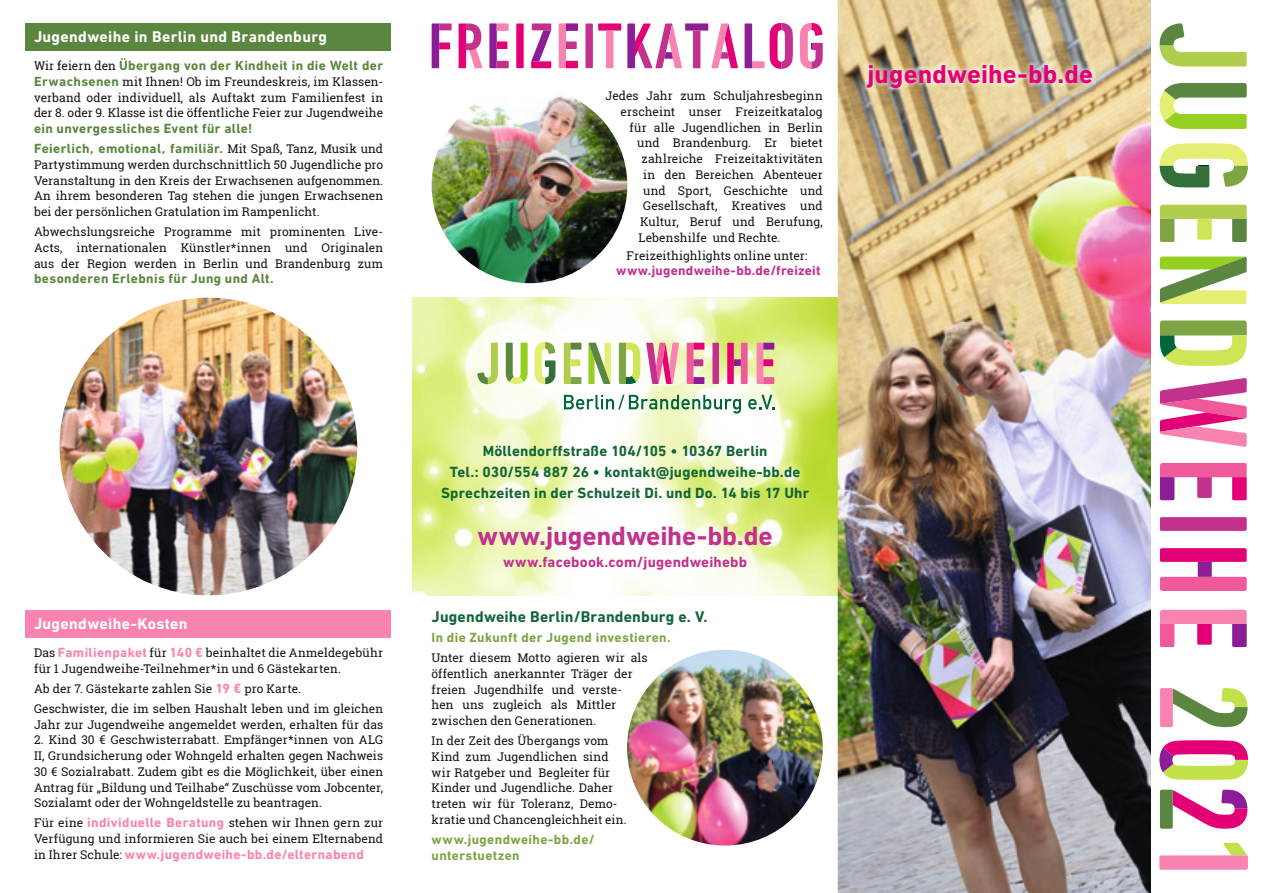
<style>
.page{position:relative;width:1263px;height:893px;background:#fff}
.page>*{position:absolute;margin:0;border:0;box-sizing:border-box;transform-origin:0 0}
.t1{font:700 27px "DIN Next LT Pro";letter-spacing:-.005em;color:#c2318d}
.t2{font:700 26.4px "DIN Next LT Pro";letter-spacing:.005em;color:#e30076}
.t3{font:700 15.75px "DIN Next LT Pro";letter-spacing:.02em;color:#fff}
.t4{font:700 15.75px "DIN Next LT Pro";letter-spacing:.01em;color:#116637}
.t5{font:700 15px/21px "DIN Next LT Pro";letter-spacing:.015em;color:#116637;text-align:center}
.t6{font:700 15px "DIN Next LT Pro";letter-spacing:.015em;color:#c2318d}
.t7{font:700 13.5px/20px "DIN Next LT Pro";letter-spacing:.03em;color:#5a863f}
.t8{font:700 13.5px/15.8px "DIN Next LT Pro";letter-spacing:.03em;color:#7fa443}
.t9{font:700 13.5px "DIN Next LT Pro";letter-spacing:.03em;color:#f983b0}
.t10{font:700 13.5px "DIN Next LT Pro";letter-spacing:.02em;color:#c2318d}
.t11{font:12px/15.8px "Roboto Slab";letter-spacing:.005em;color:#131413}
.s1{font-family:"Roboto Slab";font-weight:400;font-size:12px;color:#131413}
.s2{font-family:"DIN Next LT Pro";font-weight:700;font-size:13.5px;color:#5a863f}
.s3{font-family:"DIN Next LT Pro";font-weight:700;font-size:13.5px;color:#f983b0}
</style>
<div class="page">
<div style="left:26px;top:23px;width:365px;height:28px;background:#5a863f"></div>
<div style="left:26px;top:610px;width:365px;height:28px;background:#f983b0"></div>
<img style="left:60px;top:298px;width:297px;height:297px;border-radius:149px">
<img style="left:431px;top:4px;width:407px;height:84px">
<svg style="left:459px;top:23px;width:23px;height:45px"></svg>
<svg style="left:585px;top:23px;width:36px;height:45px"></svg>
<svg style="left:516px;top:24px;width:8px;height:44px"></svg>
<svg style="left:432px;top:23px;width:20px;height:45px"></svg>
<svg style="left:744px;top:23px;width:49px;height:46px"></svg>
<svg style="left:489px;top:23px;width:20px;height:45px"></svg>
<svg style="left:559px;top:23px;width:19px;height:45px"></svg>
<svg style="left:531px;top:23px;width:20px;height:45px"></svg>
<svg style="left:800px;top:23px;width:23px;height:46px"></svg>
<svg style="left:627px;top:23px;width:111px;height:45px"></svg>
<img style="left:432px;top:87px;width:195px;height:196px;border-radius:98px">
<img style="left:627px;top:650px;width:196px;height:195px;border-radius:98px">
<img style="left:412px;top:298px;width:426px;height:297px">
<svg style="left:564px;top:395px;width:177px;height:19px"></svg>
<svg style="left:748px;top:395px;width:27px;height:14px"></svg>
<svg style="left:712px;top:343px;width:7px;height:41px"></svg>
<svg style="left:564px;top:343px;width:17px;height:41px"></svg>
<svg style="left:687px;top:343px;width:17px;height:41px"></svg>
<svg style="left:757px;top:343px;width:17px;height:41px"></svg>
<svg style="left:534px;top:342px;width:21px;height:42px"></svg>
<svg style="left:588px;top:343px;width:23px;height:41px"></svg>
<svg style="left:477px;top:343px;width:21px;height:41px"></svg>
<svg style="left:646px;top:343px;width:33px;height:41px"></svg>
<svg style="left:506px;top:343px;width:22px;height:41px"></svg>
<div style="left:741px;top:343px;width:7px;height:41px;background:#f15a9a"></div>
<svg style="left:727px;top:343px;width:7px;height:41px"></svg>
<div style="left:734px;top:359px;width:7px;height:7px;background:#8c1d96"></div>
<svg style="left:619px;top:343px;width:21px;height:41px"></svg>
<img style="left:838px;top:0;width:313px;height:893px">
<img style="left:862px;top:62px;width:234px;height:30px">
<svg style="left:1159px;top:740px;width:89px;height:40px"></svg>
<svg style="left:1160px;top:688px;width:87px;height:39px"></svg>
<svg style="left:1160px;top:790px;width:87px;height:39px"></svg>
<svg style="left:1159px;top:843px;width:89px;height:27px"></svg>
<svg style="left:1160px;top:517px;width:87px;height:14px"></svg>
<svg style="left:1160px;top:205px;width:87px;height:37px"></svg>
<svg style="left:1160px;top:463px;width:87px;height:37px"></svg>
<svg style="left:1160px;top:610px;width:87px;height:37px"></svg>
<svg style="left:1159px;top:143px;width:89px;height:45px"></svg>
<svg style="left:1160px;top:257px;width:87px;height:47px"></svg>
<svg style="left:1159px;top:23px;width:88px;height:44px"></svg>
<svg style="left:1160px;top:378px;width:87px;height:69px"></svg>
<svg style="left:1159px;top:83px;width:88px;height:46px"></svg>
<svg style="left:1160px;top:577px;width:87px;height:14px"></svg>
<svg style="left:1160px;top:548px;width:87px;height:14px"></svg>
<div style="left:1198px;top:562px;width:14px;height:15px;background:#8c1d96"></div>
<svg style="left:1160px;top:320px;width:87px;height:46px"></svg>
<h3 class="t3" style="left:34px;top:27px;width:294px">Jugendweihe in Berlin und Brandenburg</h3>
<p class="t7" style="left:34px;top:56px;width:351px"><span class="s1">Wir feiern den</span> Übergang von der Kindheit in die Welt der</p>
<p class="t11" style="left:34px;top:74px;width:351px;text-align:justify"><span class="s2">Erwachsenen</span> mit Ihnen! Ob im Freundeskreis, im Klassen&shy;verband oder individuell, als Auftakt zum Familienfest in der 8. oder 9. Klasse ist die öffentliche Feier zur Jugendweihe</p>
<p class="t7" style="left:34px;top:119px;width:351px">ein unvergessliches Event für alle!<br>Feierlich, emotional, familiär. <span class="s1">Mit Spaß, Tanz, Musik und</span></p>
<p class="t11" style="left:34px;top:157px;width:351px;text-align:justify">Partystimmung werden durchschnittlich 50 Jugendliche pro Veranstaltung in den Kreis der Erwachsenen aufgenommen.<br>An ihrem besonderen Tag stehen die jungen Erwachsenen bei der persönlichen Gratulation im Rampenlicht.</p>
<p class="t11" style="left:34px;top:224px;width:351px;text-align:justify">Abwechslungsreiche Programme mit prominenten Live-Acts, internationalen Künstler*innen und Originalen aus der Region werden in Berlin und Brandenburg zum</p>
<p class="t7" style="left:34px;top:269px;width:241px">besonderen Erlebnis für Jung und Alt.</p>
<p class="t11" style="left:606px;top:88px;width:219px">Jedes Jahr zum Schuljahresbeginn</p>
<p class="t11" style="left:621px;top:103px;width:204px">erscheint unser Freizeitkatalog</p>
<p class="t11" style="left:630px;top:119px;width:195px">für alle Jugendlichen in Berlin</p>
<p class="t11" style="left:637px;top:135px;width:187px">und Brandenburg. Er bietet</p>
<p class="t11" style="left:642px;top:151px;width:183px">zahlreiche Freizeitaktivitäten</p>
<p class="t11" style="left:643px;top:166px;width:181px">in den Bereichen Abenteuer</p>
<p class="t11" style="left:643px;top:182px;width:181px">und Sport, Geschichte und</p>
<p class="t11" style="left:643px;top:198px;width:181px">Gesellschaft, Kreatives und</p>
<p class="t11" style="left:640px;top:214px;width:184px">Kultur, Beruf und Berufung,</p>
<p class="t11" style="left:638px;top:229px;width:143px">Lebenshilfe und Rechte.</p>
<p class="t11" style="left:627px;top:247px;width:182px">Freizeithighlights online unter:</p>
<p class="t10" style="left:616px;top:263px;width:206px">www.jugendweihe-bb.de/freizeit</p>
<h2 class="t2" style="left:867px;top:59px;width:227px">jugendweihe-bb.de</h2>
<h3 class="t3" style="left:34px;top:614px;width:155px">Jugendweihe-Kosten</h3>
<p class="t11" style="left:34px;top:645px;width:351px">Das <span class="s3">Familienpaket</span> für <span class="s3">140 €</span> beinhaltet die Anmeldegebühr für 1 Jugend weihe-Teilnehmer*in und 6 Gästekarten.</p>
<p class="t11" style="left:34px;top:678px;width:351px;line-height:20px">Ab der 7. Gästekarte zahlen Sie <span class="s3">19 €</span> pro Karte.<br>Geschwister, die im selben Haushalt leben und im gleichen</p>
<p class="t11" style="left:34px;top:716px;width:351px">Jahr zur Jugendweihe angemeldet werden, erhalten für das</p>
<p class="t11" style="left:34px;top:732px;width:351px;text-align:justify">2. Kind 30 € Geschwisterrabatt. Empfänger*innen von ALG II, Grundsicherung oder Wohngeld erhalten gegen Nachweis 30 € Sozialrabatt. Zudem gibt es die Möglichkeit, über einen Antrag für „Bildung und Teilhabe“ Zuschüsse vom Jobcenter, Sozialamt oder der Wohngeldstelle zu beantragen.</p>
<p class="t11" style="left:34px;top:815px;width:351px">Für eine <span class="s3">individuelle Beratung</span> stehen wir Ihnen gern zur<br>Verfügung und informieren Sie auch bei einem Elternabend</p>
<p class="t9" style="left:34px;top:846px;width:331px"><span class="s1">in Ihrer Schule:</span> www.jugendweihe-bb.de/elternabend</p>
<p class="t5" style="left:441px;top:441px;width:370px">Möllendorffstraße 104/105 • 10367 Berlin<br>Tel.: 030/554 887 26 • kontakt@jugendweihe-bb.de<br>Sprechzeiten in der Schulzeit Di. und Do. 14 bis 17 Uhr</p>
<h1 class="t1" style="left:477px;top:520px;width:297px">www.jugendweihe-bb.de</h1>
<p class="t6" style="left:503px;top:553px;width:245px">www.facebook.com/jugendweihebb</p>
<h3 class="t4" style="left:432px;top:607px;width:278px">Jugendweihe Berlin/Brandenburg e. V.</h3>
<p class="t8" style="left:432px;top:629px;width:240px">In die Zukunft der Jugend investieren.</p>
<p class="t11" style="left:432px;top:650px;width:218px">Unter diesem Motto agieren wir als öffentlich anerkannter Träger der freien Jugendhilfe und verste-<br>hen uns zugleich als Mittler zwischen den Generationen.</p>
<p class="t11" style="left:432px;top:733px;width:197px">In der Zeit des Übergangs vom<br>Kind zum Jugendlichen sind wir Ratgeber und Begleiter für<br>Kinder und Jugendliche. Daher treten wir für Toleranz, Demo&shy;kratie und Chancengleichheit ein.</p>
<p class="t8" style="left:432px;top:831px;width:164px">www.jugendweihe-bb.de/ unterstuetzen</p>
</div>
